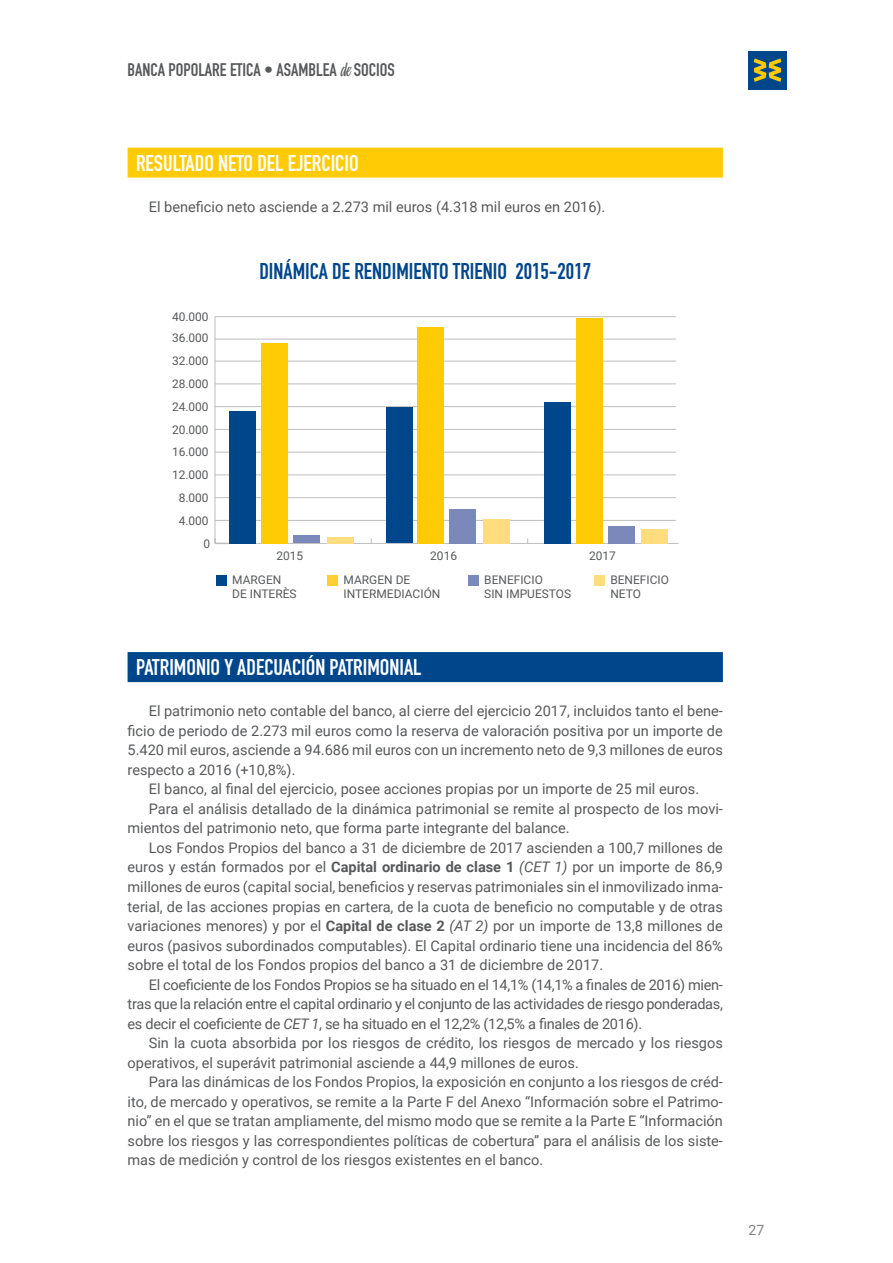
<style>
.page{position:relative;width:893px;height:1263px;background:#fff}
.page>*{position:absolute;margin:0;border:0;box-sizing:border-box;transform-origin:0 0}
.t1{font:22.5px "DIN Engschrift Std";color:#fff}
.t2{font:22.5px "DIN Engschrift Std";color:#00468b}
.t3{font:18px "DIN Engschrift Std";color:#58595b}
.t4{font:14.55px "Roboto";color:#58595b}
.t5{font:14.55px "Roboto";letter-spacing:-.02em;color:#58595b}
.t6{font:14.1px "Roboto";color:#808285}
.t7{font:12px/13.5px "Roboto";color:#58595b}
.s1{font-family:"Linotype Gneisenauette";font-weight:300}
.s2{font-weight:700}
.s3{font-style:italic}
</style>
<div class="page">
<div style="left:748px;top:51px;width:39px;height:38px;background:#00468b"></div>
<svg style="left:754px;top:58px;width:27px;height:24px"></svg>
<div style="left:128px;top:148px;width:595px;height:30px;background:#ffcb05"></div>
<div style="left:128px;top:652px;width:595px;height:30px;background:#00468b"></div>
<hr style="left:215px;top:543px;width:463px;height:1px;background:#bcbec0">
<hr style="left:215px;top:317px;width:1px;height:226px;background:#bcbec0">
<svg style="left:214px;top:538px;width:13px;height:6px"></svg>
<hr style="left:215px;top:497px;width:461px;height:1px;background:#bcbec0">
<hr style="left:215px;top:520px;width:461px;height:1px;background:#bcbec0">
<hr style="left:215px;top:452px;width:461px;height:1px;background:#bcbec0">
<hr style="left:215px;top:474px;width:461px;height:1px;background:#bcbec0">
<hr style="left:215px;top:429px;width:461px;height:1px;background:#bcbec0">
<hr style="left:215px;top:406px;width:461px;height:1px;background:#bcbec0">
<hr style="left:215px;top:383px;width:461px;height:1px;background:#bcbec0">
<hr style="left:215px;top:361px;width:461px;height:1px;background:#bcbec0">
<hr style="left:215px;top:339px;width:461px;height:1px;background:#bcbec0">
<hr style="left:215px;top:316px;width:461px;height:1px;background:#bcbec0">
<div style="left:327px;top:537px;width:26px;height:6px;background:#ffdd7e"></div>
<div style="left:294px;top:535px;width:26px;height:8px;background:#7a89b9"></div>
<div style="left:261px;top:343px;width:26px;height:200px;background:#ffcb05"></div>
<div style="left:229px;top:411px;width:27px;height:132px;background:#00468b"></div>
<div style="left:483px;top:519px;width:26px;height:24px;background:#ffdd7e"></div>
<div style="left:450px;top:509px;width:26px;height:34px;background:#7a89b9"></div>
<div style="left:417px;top:327px;width:27px;height:216px;background:#ffcb05"></div>
<div style="left:386px;top:407px;width:26px;height:136px;background:#00468b"></div>
<div style="left:642px;top:529px;width:26px;height:14px;background:#ffdd7e"></div>
<div style="left:608px;top:526px;width:27px;height:17px;background:#7a89b9"></div>
<div style="left:576px;top:318px;width:26px;height:225px;background:#ffcb05"></div>
<div style="left:545px;top:402px;width:26px;height:141px;background:#00468b"></div>
<div style="left:216px;top:575px;width:11px;height:11px;background:#00468b"></div>
<div style="left:468px;top:575px;width:11px;height:11px;background:#7a89b9"></div>
<div style="left:594px;top:575px;width:11px;height:11px;background:#ffdd7e"></div>
<div style="left:327px;top:575px;width:11px;height:11px;background:#ffcf31"></div>
<p class="t3" style="left:128px;top:59px;width:234px">BANCA POPOLARE ETICA • ASAMBLEA <span class="s1">de</span> SOCIOS</p>
<h1 class="t1" style="left:136px;top:150px;width:19px">RESULTA</h1>
<h1 class="t1" style="left:195px;top:150px;width:33px">DO NETO</h1>
<h1 class="t1" style="left:257px;top:150px;width:40px">DEL EJERCICIO</h1>
<p class="t4" style="left:149px;top:197px;width:458px">El beneficio neto asciende a 2.273 mil euros (4.318 mil euros en 2016).</p>
<p class="t7" style="left:172px;top:310px;width:38px">40.000</p>
<p class="t7" style="left:172px;top:330px;width:38px">36.000</p>
<p class="t7" style="left:172px;top:354px;width:38px">32.000</p>
<p class="t7" style="left:172px;top:377px;width:38px">28.000</p>
<p class="t7" style="left:172px;top:399px;width:38px">24.000</p>
<p class="t7" style="left:172px;top:422px;width:38px">20.000</p>
<p class="t7" style="left:172px;top:445px;width:38px">16.000</p>
<p class="t7" style="left:172px;top:468px;width:38px">12.000</p>
<p class="t7" style="left:179px;top:486px;width:31px;line-height:22.8px">8.000<br>4.000</p>
<p class="t7" style="left:203px;top:536px;width:8px">0</p>
<h1 class="t2" style="left:259px;top:258px;width:333px">DINÁMICA DE RENDIMIENTO TRIENIO 2015-2017</h1>
<p class="t7" style="left:276px;top:549px;width:28px">2015</p>
<p class="t7" style="left:430px;top:549px;width:28px">2016</p>
<p class="t7" style="left:589px;top:549px;width:28px">2017</p>
<p class="t7" style="left:232px;top:573px;width:66px">MARGEN<br>DE INTERÈS</p>
<p class="t7" style="left:484px;top:573px;width:88px">BENEFICIO<br>SIN IMPUESTOS</p>
<p class="t7" style="left:610px;top:573px;width:60px">BENEFICIO<br>NETO</p>
<p class="t7" style="left:344px;top:573px;width:98px">MARGEN DE<br>INTERMEDIACIÓN</p>
<h1 class="t1" style="left:136px;top:654px;width:287px">PATRIMONIO Y ADECUACIÓN PATRIMONIAL</h1>
<p class="t4" style="left:149px;top:701px;width:576px">El patrimonio neto contable del banco, al cierre del ejercicio 2017, incluidos tanto el bene-</p>
<p class="t4" style="left:128px;top:721px;width:597px">ficio de periodo de 2.273 mil euros como la reserva de valoración positiva por un importe de</p>
<p class="t4" style="left:128px;top:740px;width:597px">5.420 mil euros, asciende a 94.686 mil euros con un incremento neto de 9,3 millones de euros</p>
<p class="t4" style="left:128px;top:760px;width:169px">respecto a 2016 (+10,8%).</p>
<p class="t4" style="left:149px;top:779px;width:552px">El banco, al final del ejercicio, posee acciones propias por un importe de 25 mil euros.</p>
<p class="t4" style="left:149px;top:799px;width:576px">Para el análisis detallado de la dinámica patrimonial se remite al prospecto de los movi-</p>
<p class="t4" style="left:128px;top:818px;width:444px">mientos del patrimonio neto, que forma parte integrante del balance.</p>
<p class="t4" style="left:149px;top:838px;width:576px">Los Fondos Propios del banco a 31 de diciembre de 2017 ascienden a 100,7 millones de</p>
<p class="t4" style="left:128px;top:857px;width:597px">euros y están formados por el <span class="s2">Capital ordinario de clase 1</span> <span class="s3">(CET 1)</span> por un importe de 86,9</p>
<p class="t4" style="left:128px;top:877px;width:597px">millones de euros (capital social, beneficios y reservas patrimoniales sin el inmovilizado inma-</p>
<p class="t4" style="left:128px;top:896px;width:597px">terial, de las acciones propias en cartera, de la cuota de beneficio no computable y de otras</p>
<p class="t4" style="left:128px;top:916px;width:597px">variaciones menores) y por el <span class="s2">Capital de clase 2</span> <span class="s3">(AT 2)</span> por un importe de 13,8 millones de</p>
<p class="t4" style="left:128px;top:935px;width:597px">euros (pasivos subordinados computables). El Capital ordinario tiene una incidencia del 86%</p>
<p class="t4" style="left:128px;top:955px;width:477px">sobre el total de los Fondos propios del banco a 31 de diciembre de 2017.</p>
<p class="t5" style="left:149px;top:974px;width:576px">El coeficiente de los Fondos Propios se ha situado en el 14,1% (14,1% a finales de 2016) mien-</p>
<p class="t5" style="left:128px;top:994px;width:597px">tras que la relación entre el capital ordinario y el conjunto de las actividades de riesgo ponderadas,</p>
<p class="t5" style="left:128px;top:1013px;width:516px">es decir el coeficiente de <span class="s3">CET 1</span>, se ha situado en el 12,2% (12,5% a finales de 2016).</p>
<p class="t4" style="left:149px;top:1033px;width:576px">Sin la cuota absorbida por los riesgos de crédito, los riesgos de mercado y los riesgos</p>
<p class="t4" style="left:128px;top:1052px;width:453px">operativos, el superávit patrimonial asciende a 44,9 millones de euros.</p>
<p class="t4" style="left:149px;top:1072px;width:576px">Para las dinámicas de los Fondos Propios, la exposición en conjunto a los riesgos de créd-</p>
<p class="t4" style="left:128px;top:1091px;width:597px">ito, de mercado y operativos, se remite a la Parte F del Anexo “Información sobre el Patrimo-</p>
<p class="t4" style="left:128px;top:1111px;width:597px">nio” en el que se tratan ampliamente, del mismo modo que se remite a la Parte E “Información</p>
<p class="t4" style="left:128px;top:1130px;width:597px">sobre los riesgos y las correspondientes políticas de cobertura” para el análisis de los siste-</p>
<p class="t4" style="left:128px;top:1150px;width:417px">mas de medición y control de los riesgos existentes en el banco.</p>
<p class="t6" style="left:748px;top:1220px;width:17px">27</p>
</div>
